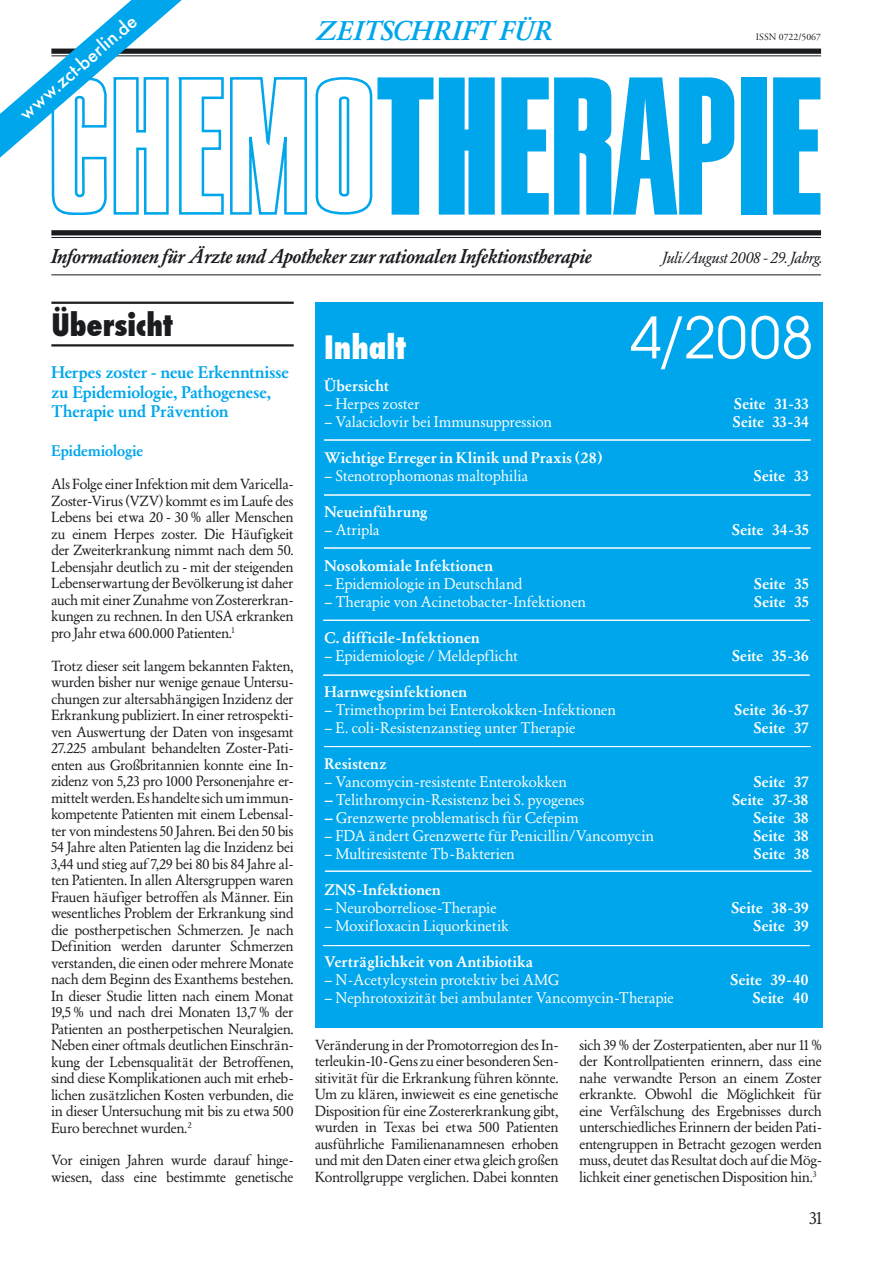
<style>
.page{position:relative;width:893px;height:1263px;background:#fff}
.page>*{position:absolute;margin:0;border:0;box-sizing:border-box;transform-origin:0 0}
.t1{font:63px "Avant Garde ITC";color:#fff}
.t2{font:800 condensed 31.5px "Futura";color:#fff}
.t3{font:800 condensed 30px "Futura";letter-spacing:-.005em;color:#1b1c20}
.t4{font:italic 27.75px "Sh Garamond Nr 2 Medium";letter-spacing:.03em;color:#00a6eb}
.t5{font:italic 20.4px "Sh Garamond Nr 2 Medium";letter-spacing:.015em;color:#1b1c20}
.t6{font:500 18px "Futura";color:#fff}
.t7{font:18px "Sh Garamond Nr 2";color:#1b1c20}
.t8{font:17.25px/19.5px "Sh Garamond Nr 2 Medium Nor";letter-spacing:.01em;color:#00a6eb}
.t9{font:italic 16.5px "Sh Garamond Nr 2";letter-spacing:.015em;color:#1b1c20}
.t10{font:15.75px "Sh Garamond Nr 2";letter-spacing:.025em;color:#fff}
.t11{font:15.75px "Sh Garamond Nr 2 Medium Nor";letter-spacing:.025em;color:#fff}
.t12{font:15.75px "Sh Garamond Nr 2 Medium Nor";letter-spacing:.005em;color:#00a6eb}
.t13{font:15px/16.5px "Sh Garamond Nr 2";letter-spacing:.01em;color:#1b1c20;text-align:justify}
.t14{font:9.75px "Adobe Garamond";color:#1b1c20}
.s1{font-family:"Sh Garamond Nr 2 Medium Nor"}
</style>
<div class="page">
<div style="left:51px;top:49px;width:770px;height:5px;background:#1b1c20"></div>
<hr style="left:51px;top:55px;width:770px;height:1px;background:#1b1c20">
<div style="left:51px;top:230px;width:770px;height:5px;background:#1b1c20"></div>
<hr style="left:51px;top:237px;width:770px;height:1px;background:#1b1c20">
<hr style="left:51px;top:274px;width:770px;height:1px;background:#1b1c20">
<svg style="left:315px;top:77px;width:118px;height:138px"></svg>
<svg style="left:439px;top:77px;width:56px;height:138px"></svg>
<svg style="left:501px;top:77px;width:233px;height:138px"></svg>
<div style="left:741px;top:77px;width:26px;height:138px;background:#00a6eb"></div>
<svg style="left:773px;top:77px;width:47px;height:138px"></svg>
<hr style="left:51px;top:302px;width:243px;height:2px;background:#1b1c20">
<hr style="left:51px;top:344px;width:243px;height:2px;background:#1b1c20">
<div style="left:315px;top:302px;width:507px;height:725px;background:#00a6eb"></div>
<hr style="left:324px;top:548px;width:487px;height:1px;background:#fff">
<hr style="left:324px;top:495px;width:487px;height:1px;background:#fff">
<hr style="left:323px;top:620px;width:487px;height:1px;background:#fff">
<hr style="left:324px;top:440px;width:487px;height:1px;background:#fff">
<hr style="left:325px;top:871px;width:486px;height:1px;background:#fff">
<hr style="left:323px;top:675px;width:487px;height:1px;background:#fff">
<svg style="left:0;top:0;width:308px;height:215px"></svg>
<hr style="left:324px;top:746px;width:487px;height:1px;background:#fff">
<hr style="left:323px;top:945px;width:487px;height:1px;background:#fff">
<p class="t6" style="left:14px;top:106px;width:150px;rotate:-41deg">www.zct-berlin.de</p>
<h3 class="t4" style="left:317px;top:16px;width:237px">ZEITSCHRIFT FÜR</h3>
<h3 class="t5" style="left:51px;top:245px;width:542px">Informationen für Ärzte und Apotheker zur rationalen Infektionstherapie</h3>
<p class="t14" style="left:756px;top:31px;width:67px">ISSN 0722/5067</p>
<p class="t9" style="left:663px;top:249px;width:161px">Juli/August 2008 - 29. Jahrg.</p>
<h3 class="t3" style="left:51px;top:304px;width:123px">Übersicht</h3>
<p class="t8" style="left:51px;top:363px;width:239px">Herpes zoster - neue Erkenntnisse zu Epidemiologie, Pathogenese,<br>Therapie und Prävention</p>
<p class="t12" style="left:51px;top:443px;width:93px">Epidemiologie</p>
<p class="t13" style="left:51px;top:476px;width:244px">Als Folge einer Infektion mit dem Varicella-Zoster-Virus (VZV) kommt es im Laufe des Lebens bei etwa 20 - 30 % aller Menschen zu einem Herpes zoster. Die Häufigkeit der Zweiterkrankung nimmt nach dem 50.<br>Lebensjahr deutlich zu - mit der steigenden Lebenserwartung der Bevölkerung ist daher auch mit einer Zunahme von Zostererkran&shy;kungen zu rechnen. In den USA erkranken pro Jahr etwa 600.000 Patienten.<sup>1</sup></p>
<p class="t13" style="left:51px;top:658px;width:244px">Trotz dieser seit langem bekannten Fakten, wurden bisher nur wenige genaue Untersu&shy;chungen zur altersabhängigen Inzidenz der Erkrankung publiziert. In einer retrospekti&shy;ven Auswertung der Daten von insgesamt 27.225 ambulant behandelten Zoster-Pati&shy;enten aus Großbritannien konnte eine In&shy;zidenz von 5,23 pro 1000 Personenjahre er&shy;mittelt werden. Es handelte sich um immun&shy;kompetente Patienten mit einem Lebensal&shy;ter von mindestens 50 Jahren. Bei den 50 bis 54 Jahre alten Patienten lag die Inzidenz bei 3,44 und stieg auf 7,29 bei 80 bis 84 Jahre al&shy;ten Patienten. In allen Altersgruppen waren Frauen häufiger betroffen als Männer. Ein wesentliches Problem der Erkrankung sind die postherpetischen Schmerzen. Je nach Definition werden darunter Schmerzen verstanden, die einen oder mehrere Monate nach dem Beginn des Exanthems bestehen.<br>In dieser Studie litten nach einem Monat 19,5 % und nach drei Monaten 13,7 % der Patienten an postherpetischen Neuralgien.<br>Neben einer oftmals deutlichen Einschrän&shy;kung der Lebensqualität der Betroffenen, sind diese Komplikationen auch mit erheb&shy;lichen zusätzlichen Kosten verbunden, die in dieser Untersuchung mit bis zu etwa 500<br>Euro berechnet wurden.<sup>2</sup></p>
<p class="t13" style="left:51px;top:1152px;width:244px">Vor einigen Jahren wurde darauf hinge&shy;wiesen, dass eine bestimmte genetische</p>
<h2 class="t2" style="left:324px;top:325px;width:84px">Inhalt</h2>
<h1 class="t1" style="left:630px;top:301px;width:184px">4/2008</h1>
<p class="t11" style="left:324px;top:377px;width:66px">Übersicht</p>
<p class="t10" style="left:324px;top:395px;width:97px">— Herpes zoster</p>
<p class="t11" style="left:734px;top:395px;width:76px">Seite 31-33</p>
<p class="t10" style="left:324px;top:413px;width:229px">– Valaciclovir bei Immunsuppression</p>
<p class="t11" style="left:733px;top:413px;width:77px">Seite 33-34</p>
<p class="t11" style="left:324px;top:449px;width:279px">Wichtige Erreger in Klinik und Praxis ( 28 )</p>
<p class="t10" style="left:324px;top:467px;width:205px">— Stenotrophomonas maltophilia</p>
<p class="t11" style="left:754px;top:467px;width:56px">Seite 33</p>
<p class="t11" style="left:324px;top:503px;width:104px">Neueinführung</p>
<p class="t10" style="left:324px;top:521px;width:57px">– Atripla</p>
<p class="t11" style="left:732px;top:521px;width:78px">Seite 34-35</p>
<p class="t11" style="left:324px;top:557px;width:170px">Nosokomiale Infektionen</p>
<p class="t10" style="left:324px;top:575px;width:199px">— Epidemiologie in Deutschland</p>
<p class="t11" style="left:754px;top:575px;width:56px">Seite 35</p>
<p class="t10" style="left:324px;top:593px;width:263px">— Therapie von Acinetobacter-Infektionen</p>
<p class="t11" style="left:754px;top:593px;width:56px">Seite 35</p>
<p class="t11" style="left:324px;top:629px;width:157px">C. difficile-Infektionen</p>
<p class="t10" style="left:324px;top:647px;width:195px">— Epidemiologie / Meldepflicht</p>
<p class="t11" style="left:732px;top:647px;width:78px">Seite 35-36</p>
<p class="t11" style="left:324px;top:683px;width:144px">Harnwegsinfektionen</p>
<p class="t10" style="left:324px;top:701px;width:293px">– Trimethoprim bei Enterokokken-Infektionen</p>
<p class="t11" style="left:734px;top:701px;width:76px">Seite 36-37</p>
<p class="t10" style="left:324px;top:719px;width:252px">– E. coli-Resistenzanstieg unter Therapie</p>
<p class="t11" style="left:754px;top:719px;width:56px">Seite 37</p>
<p class="t11" style="left:324px;top:755px;width:64px">Resistenz</p>
<p class="t10" style="left:324px;top:773px;width:244px">– Vancomycin-resistente Enterokokken</p>
<p class="t11" style="left:754px;top:773px;width:56px">Seite 37</p>
<p class="t10" style="left:324px;top:791px;width:261px"><span class="s1">–</span> Telithromycin-Resistenz bei S. pyogenes</p>
<p class="t11" style="left:732px;top:791px;width:77px">Seite 37-38</p>
<p class="t10" style="left:324px;top:809px;width:255px"><span class="s1">–</span> Grenzwerte problematisch für Cefepim</p>
<p class="t11" style="left:753px;top:809px;width:57px">Seite 38</p>
<p class="t10" style="left:324px;top:827px;width:331px">– FDA ändert Grenzwerte für Penicillin/Vancomycin</p>
<p class="t11" style="left:753px;top:827px;width:57px">Seite 38</p>
<p class="t10" style="left:324px;top:845px;width:192px">– Multiresistente Tb-Bakterien</p>
<p class="t11" style="left:754px;top:845px;width:57px">Seite 38</p>
<p class="t11" style="left:324px;top:881px;width:118px">ZNS-Infektionen</p>
<p class="t10" style="left:324px;top:899px;width:174px">– Neuroborreliose-Therapie</p>
<p class="t11" style="left:731px;top:899px;width:79px">Seite 38-39</p>
<p class="t10" style="left:324px;top:917px;width:186px">– Moxifloxacin Liquorkinetik</p>
<p class="t11" style="left:753px;top:917px;width:57px">Seite 39</p>
<p class="t11" style="left:324px;top:953px;width:210px">Verträglichkeit von Antibiotika</p>
<p class="t10" style="left:324px;top:971px;width:236px">– N-Acetylcystein protektiv bei AMG</p>
<p class="t11" style="left:731px;top:971px;width:79px">Seite 39-40</p>
<p class="t10" style="left:324px;top:989px;width:351px">– Nephrotoxizität bei ambulanter Vancomycin-Therapie</p>
<p class="t11" style="left:753px;top:989px;width:57px">Seite 40</p>
<p class="t13" style="left:315px;top:1037px;width:245px">Veränderung in der Promotorregion des In&shy;terleukin-10-Gens zu einer besonderen Sen&shy;sitivität für die Erkrankung führen könnte.<br>Um zu klären, inwieweit es eine genetische Disposition für eine Zostererkrankung gibt, wurden in Texas bei etwa 500 Patienten ausführliche Familienanamnesen erhoben und mit den Daten einer etwa gleich großen Kontrollgruppe verglichen. Dabei konnten</p>
<p class="t13" style="left:579px;top:1036px;width:244px">sich 39 % der Zosterpatienten, aber nur 11 % der Kontrollpatienten erinnern, dass eine nahe verwandte Person an einem Zoster erkrankte. Obwohl die Möglichkeit für eine Verfälschung des Ergebnisses durch unterschiedliches Erinnern der beiden Pati&shy;entengruppen in Betracht gezogen werden muss, deutet das Resultat doch auf die Mög&shy;lichkeit einer genetischen Disposition hin.<sup>3</sup></p>
<p class="t7" style="left:810px;top:1208px;width:14px">31</p>
</div>
